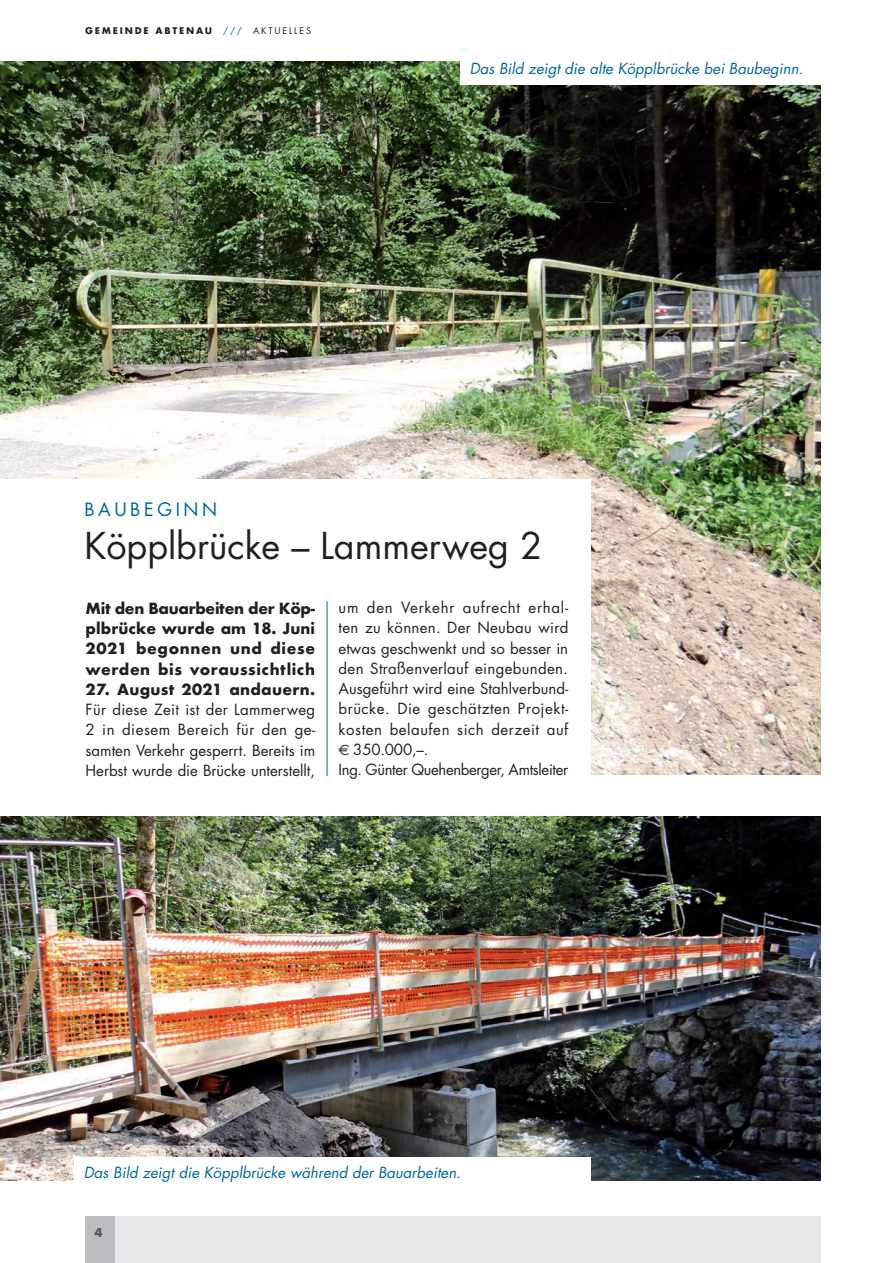
<style>
.page{position:relative;width:893px;height:1263px;background:#fff}
.page>*{position:absolute;margin:0;border:0;box-sizing:border-box;transform-origin:0 0}
.t1{font:36px "Futura";color:#231f20}
.t2{font:18px "Futura";letter-spacing:.2em;color:#00679d}
.t3{font:15px/20.2px "Futura";letter-spacing:.02em;color:#231f20}
.t4{font:15px/20.2px "Futura";color:#231f20;text-align:justify}
.t5{font:700 15px/20.2px "Futura";letter-spacing:.035em;color:#231f20;text-align:justify}
.t6{font:italic 15px "Futura";color:#00679d}
.t7{font:700 12px "Futura";color:#57585a}
.t8{font:700 9px "Futura";letter-spacing:.2em;color:#231f20}
.s1{font-weight:400;color:#00679d}
.s2{font-weight:400}
.s3{font-family:"Euro Sans"}
</style>
<div class="page">
<div style="left:85px;top:1216px;width:736px;height:47px;background:#e6e7e9"></div>
<div style="left:85px;top:1216px;width:30px;height:47px;background:#bcbdc0"></div>
<hr style="left:892px;top:817px;width:1px;height:363px;background:#dbe6f1">
<img style="left:0;top:62px;width:821px;height:712px">
<div style="left:0;top:480px;width:591px;height:330px;background:#fff"></div>
<hr style="left:327px;top:601px;width:1px;height:175px;background:#00679d">
<img style="left:0;top:817px;width:821px;height:363px">
<div style="left:74px;top:1157px;width:517px;height:31px;background:#fff"></div>
<div style="left:460px;top:53px;width:367px;height:31px;background:#fff"></div>
<p class="t8" style="left:85px;top:25px;width:227px">GEMEINDE ABTENAU <span class="s1">///</span> <span class="s2">AKTUELLES</span></p>
<p class="t6" style="left:470px;top:58px;width:335px">Das Bild zeigt die alte Köpplbrücke bei Baubeginn.</p>
<p class="t2" style="left:84px;top:497px;width:134px">BAUBEGINN</p>
<h1 class="t1" style="left:84px;top:521px;width:460px">Köpplbrücke – Lammerweg 2</h1>
<p class="t5" style="left:86px;top:598px;width:231px">Mit den Bauarbeiten der Köp&shy;plbrücke wurde am 18. Juni 2021 begonnen und diese werden bis voraussichtlich</p>
<p class="t5" style="left:86px;top:679px;width:231px">27. August 2021 andauern.</p>
<p class="t4" style="left:86px;top:699px;width:231px">Für diese Zeit ist der Lammerweg 2 in diesem Bereich für den ge&shy;samten Verkehr gesperrt. Bereits im Herbst wurde die Brücke unterstellt,</p>
<p class="t3" style="left:339px;top:597px;width:231px">um den Verkehr aufrecht erhal&shy;ten zu können. Der Neubau wird etwas geschwenkt und so besser in den Straßenverlauf eingebunden.<br>Ausgeführt wird eine Stahlverbund&shy;brücke. Die geschätzten Projekt&shy;kosten belaufen sich derzeit auf <span class="s3">€</span> 350.000,–.<br>Ing. Günter Quehenberger, Amtsleiter</p>
<p class="t6" style="left:84px;top:1162px;width:379px">Das Bild zeigt die Köpplbrücke während der Bauarbeiten.</p>
<p class="t7" style="left:94px;top:1224px;width:10px">4</p>
</div>
